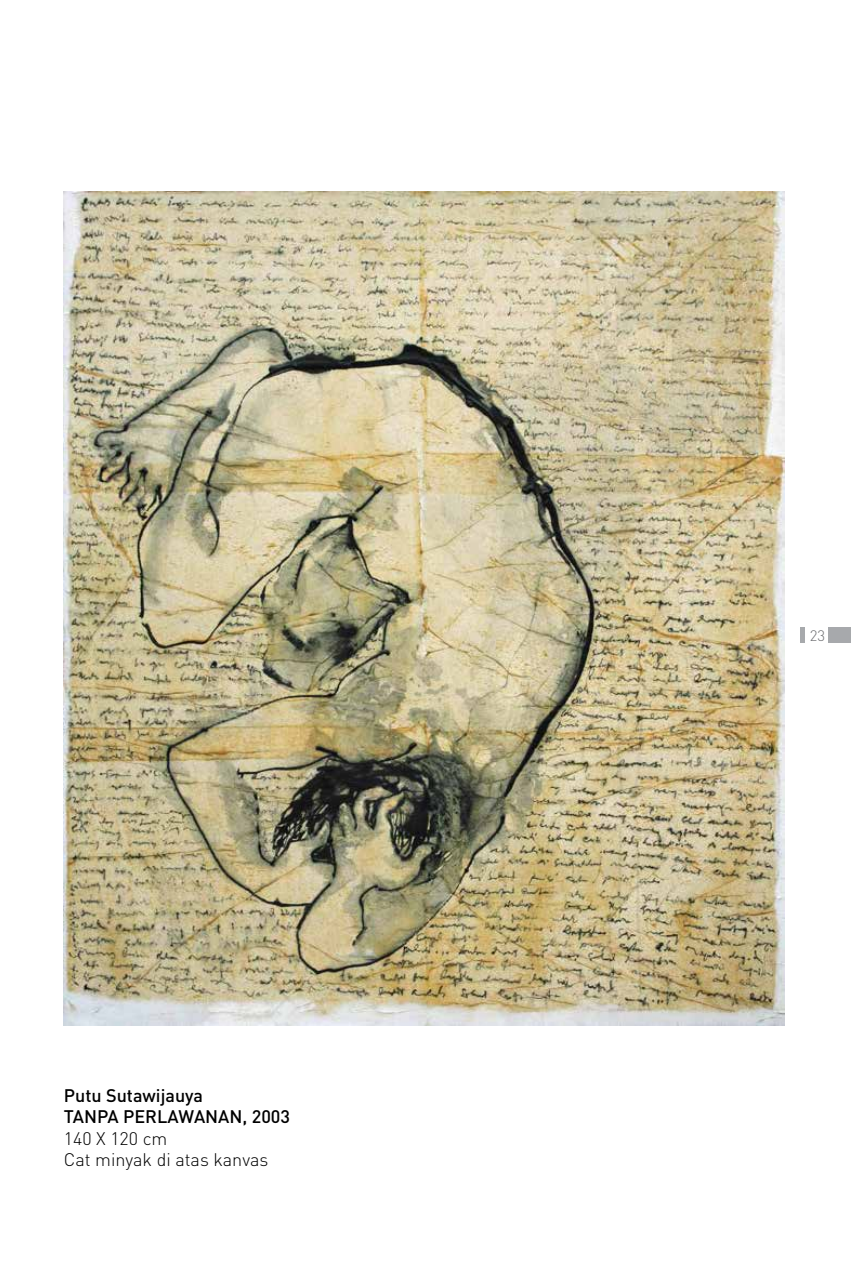
<style>
.page{position:relative;width:851px;height:1276px;background:#fff}
.page>*{position:absolute;margin:0;border:0;box-sizing:border-box;transform-origin:0 0}
.t1{font:500 18px/21.6px "DIN Pro";color:#000}
.t2{font:300 18px/21.6px "DIN Pro";color:#000}
.t3{font:300 15px "DIN Pro";color:#6d6e71}
</style>
<div class="page">
<div style="left:828px;top:627px;width:22px;height:16px;background:#a7a9ac"></div>
<hr style="left:800px;top:627px;width:4px;height:16px;background:#a7a9ac">
<img style="left:64px;top:191px;width:720px;height:834px">
<p class="t1" style="left:64px;top:1082px;width:228px">Putu Sutawijauya<br>TANPA PERLAWANAN, 2003</p>
<p class="t2" style="left:64px;top:1126px;width:206px">140 X 120 cm<br>Cat minyak di atas kanvas</p>
<p class="t3" style="left:809px;top:624px;width:17px">23</p>
</div>
